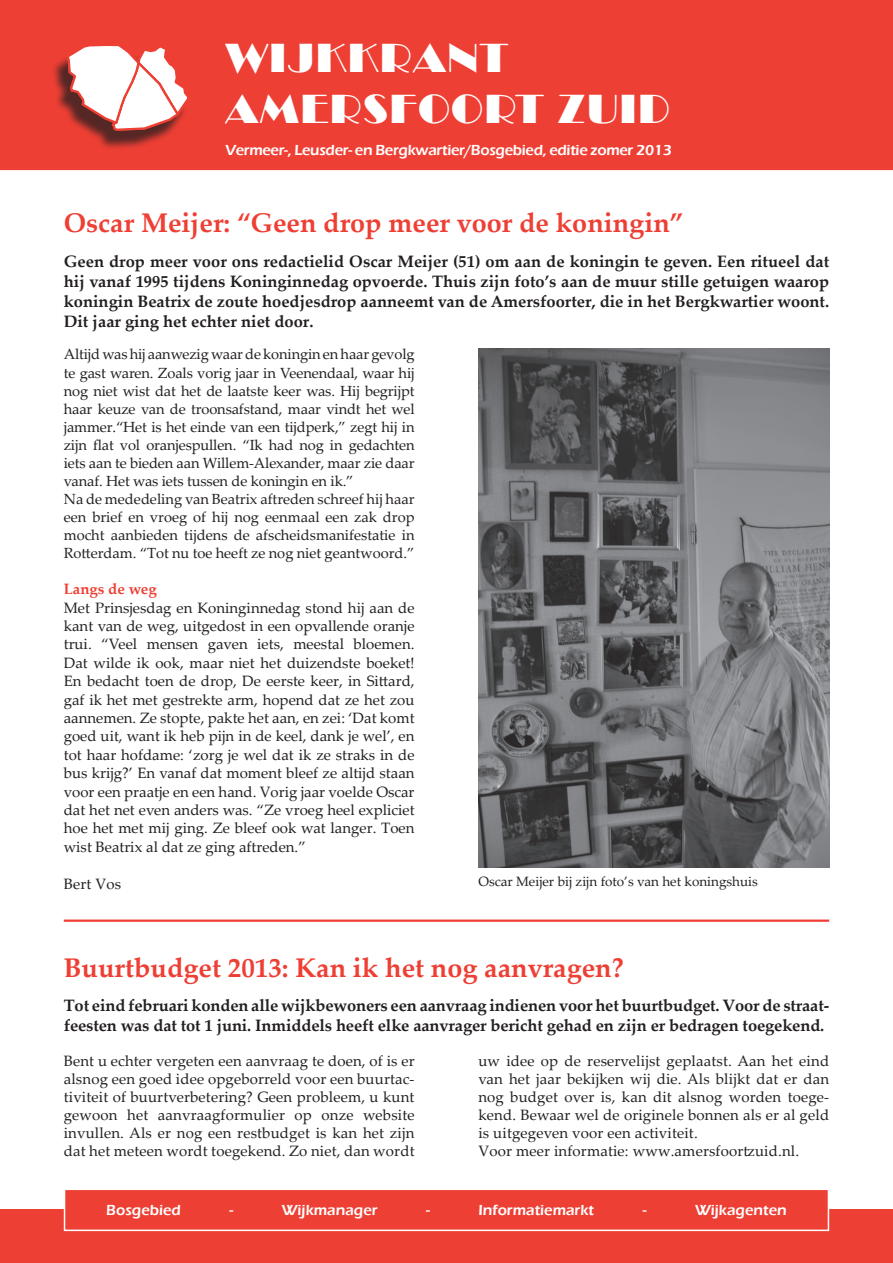
<style>
.page{position:relative;width:893px;height:1263px;background:#fff}
.page>*{position:absolute;margin:0;border:0;box-sizing:border-box;transform-origin:0 0}
.t1{font:42px/50.4px "Broadway";letter-spacing:.03em;color:#fff}
.t2{font:700 27px "Palatino Linotype";color:#ee3f34}
.t3{font:700 16.5px/19.8px "Palatino Linotype";letter-spacing:-.01em;color:#231f20;text-align:justify}
.t4{font:15px/18.5px "Palatino Linotype";letter-spacing:.01em;color:#231f20;text-align:justify}
.t5{font:600 15px "Eras ITC";letter-spacing:-.02em;color:#fff}
.t6{font:600 15px "Eras ITC";color:#fff}
.t7{font:700 15px "Palatino Linotype";color:#ee3f34}
.t8{font:14.7px/18px "Palatino Linotype";letter-spacing:-.01em;color:#231f20}
.t9{font:13.5px "Palatino Linotype";color:#231f20}
</style>
<div class="page">
<div style="left:0;top:0;width:893px;height:170px;background:#ee3f34"></div>
<div style="left:0;top:1210px;width:893px;height:53px;background:#ee3f34"></div>
<hr style="left:64px;top:919px;width:765px;height:3px;background:#ee3f34">
<div style="left:64px;top:1188px;width:765px;height:43px;background:#ee3f34;border:2px solid #fff"></div>
<div style="left:51px;top:49px;width:137px;height:101px;background:#231f20;opacity:.75"></div>
<svg style="left:66px;top:44px;width:124px;height:87px"></svg>
<img style="left:478px;top:349px;width:351px;height:518px">
<h1 class="t1" style="left:225px;top:33px;width:446px">WIJKKRANT<br>AMERSFOORT ZUID</h1>
<p class="t5" style="left:225px;top:141px;width:448px">Vermeer-, Leusder- en Bergkwartier/Bosgebied, editie zomer 2013</p>
<h2 class="t2" style="left:64px;top:204px;width:621px">Oscar Meijer: “Geen drop meer voor de koningin”</h2>
<p class="t3" style="left:64px;top:251px;width:767px">Geen drop meer voor ons redactielid Oscar Meijer (51) om aan de koningin te geven. Een ritueel dat hij vanaf 1995 tijdens Koninginnedag opvoerde. Thuis zijn foto’s aan de muur stille getuigen waarop koningin Beatrix de zoute hoedjesdrop aanneemt van de Amersfoorter, die in het Bergkwartier woont.<br>Dit jaar ging het echter niet door.</p>
<p class="t8" style="left:64px;top:345px;width:352px">Altijd was hij aanwezig waar de koningin en haar gevolg te gast waren. Zoals vorig jaar in Veenendaal, waar hij nog niet wist dat het de laatste keer was. Hij begrijpt haar keuze van de troonsafstand, maar vindt het wel jammer.“Het is het einde van een tijdperk,” zegt hij in zijn flat vol oranjespullen. “Ik had nog in gedachten iets aan te bieden aan Willem-Alexander, maar zie daar vanaf. Het was iets tussen de koningin en ik.”<br>Na de mededeling van Beatrix aftreden schreef hij haar een brief en vroeg of hij nog eenmaal een zak drop mocht aanbieden tijdens de afscheidsmanifestatie in Rotterdam. “Tot nu toe heeft ze nog niet geantwoord.”</p>
<p class="t7" style="left:64px;top:578px;width:94px">Langs de weg</p>
<p class="t4" style="left:64px;top:598px;width:352px">Met Prinsjesdag en Koninginnedag stond hij aan de kant van de weg, uitgedost in een opvallende oranje trui. “Veel mensen gaven iets, meestal bloemen.<br>Dat wilde ik ook, maar niet het duizendste boeket!<br>En bedacht toen de drop, De eerste keer, in Sittard, gaf ik het met gestrekte arm, hopend dat ze het zou aannemen. Ze stopte, pakte het aan, en zei: ‘Dat komt goed uit, want ik heb pijn in de keel, dank je wel’, en tot haar hofdame: ‘zorg je wel dat ik ze straks in de bus krijg?’ En vanaf dat moment bleef ze altijd staan voor een praatje en een hand. Vorig jaar voelde Oscar dat het net even anders was. “Ze vroeg heel expliciet hoe het met mij ging. Ze bleef ook wat langer. Toen wist Beatrix al dat ze ging aftreden.”</p>
<p class="t4" style="left:64px;top:874px;width:59px">Bert Vos</p>
<p class="t9" style="left:478px;top:872px;width:281px">Oscar Meijer bij zijn foto’s van het koningshuis</p>
<h2 class="t2" style="left:64px;top:948px;width:561px">Buurtbudget 2013: Kan ik het nog aanvragen?</h2>
<p class="t3" style="left:64px;top:995px;width:767px">Tot eind februari konden alle wijkbewoners een aanvraag indienen voor het buurtbudget. Voor de straat&shy;feesten was dat tot 1 juni. Inmiddels heeft elke aanvrager bericht gehad en zijn er bedragen toegekend.</p>
<p class="t4" style="left:64px;top:1051px;width:352px;line-height:18px">Bent u echter vergeten een aanvraag te doen, of is er alsnog een goed idee opgeborreld voor een buurtac&shy;tiviteit of buurtverbetering? Geen probleem, u kunt gewoon het aanvraagformulier op onze website invullen. Als er nog een restbudget is kan het zijn dat het meteen wordt toegekend. Zo niet, dan wordt</p>
<p class="t4" style="left:478px;top:1051px;width:352px;line-height:18px;text-align:left">uw idee op de reservelijst geplaatst. Aan het eind van het jaar bekijken wij die. Als blijkt dat er dan nog budget over is, kan dit alsnog worden toege&shy;kend. Bewaar wel de originele bonnen als er al geld is uitgegeven voor een activiteit.<br>Voor meer informatie: www.amersfoortzuid.nl.</p>
<p class="t6" style="left:106px;top:1201px;width:76px">Bosgebied</p>
<p class="t5" style="left:229px;top:1201px;width:5px">-</p>
<p class="t6" style="left:282px;top:1201px;width:97px">Wijkmanager</p>
<p class="t5" style="left:426px;top:1201px;width:5px">-</p>
<p class="t6" style="left:478px;top:1201px;width:117px">Informatiemarkt</p>
<p class="t5" style="left:643px;top:1201px;width:5px">-</p>
<p class="t6" style="left:695px;top:1201px;width:93px">Wijkagenten</p>
</div>
